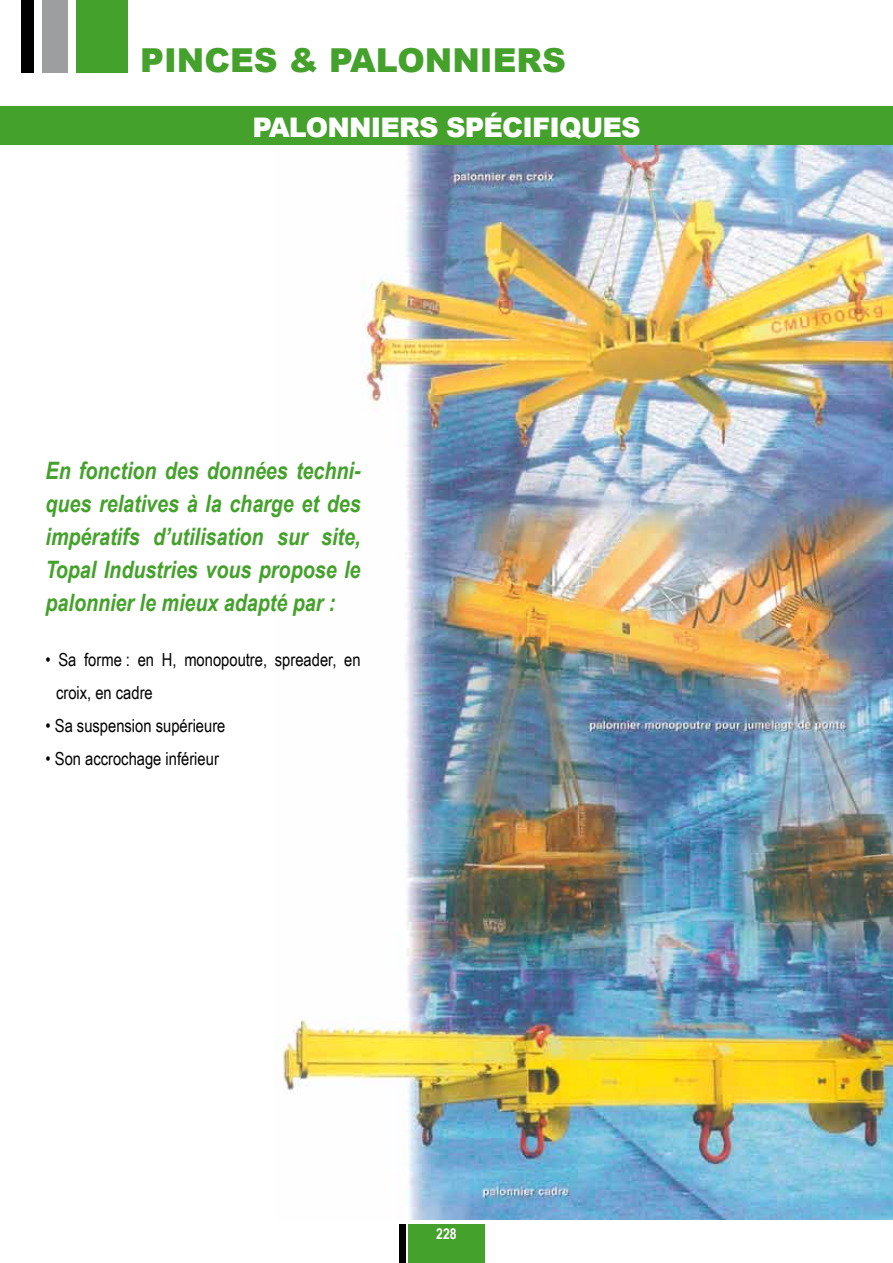
<style>
.page{position:relative;width:893px;height:1263px;background:#fff}
.page>*{position:absolute;margin:0;border:0;box-sizing:border-box;transform-origin:0 0}
.t1{font:900 33px "Arial";color:#44a12b}
.t2{font:900 27px "Arial";letter-spacing:-.03em;color:#fff}
.t3{font:italic 700 24px/33px "Arial Narrow";color:#44a12b;text-align:justify}
.t4{font:18px/33px "Arial Narrow";color:#000}
.t5{font:700 15px "Arial Narrow";color:#fff}
</style>
<div class="page">
<div style="left:21px;top:0;width:13px;height:72px;background:#000"></div>
<div style="left:43px;top:0;width:25px;height:72px;background:#9c9e9f"></div>
<div style="left:400px;top:1225px;width:6px;height:38px;background:#000"></div>
<img style="left:282px;top:145px;width:611px;height:1074px">
<div style="left:77px;top:0;width:51px;height:72px;background:#44a12b"></div>
<div style="left:408px;top:1225px;width:77px;height:38px;background:#44a12b"></div>
<div style="left:0;top:106px;width:893px;height:39px;background:#44a12b"></div>
<h1 class="t1" style="left:140px;top:42px;width:427px">PINCES &amp; PALONNIERS</h1>
<p class="t2" style="left:252px;top:112px;width:390px">PALONNIERS SPÉCIFIQUES</p>
<p class="t3" style="left:46px;top:454px;width:317px">en fonction des données techni&shy;ques relatives à la charge et des impératifs d’utilisation sur site, topal industries vous propose le palonnier le mieux adapté par :</p>
<p class="t4" style="left:56px;top:643px;width:306px;text-indent:-10px">• Sa forme : en H, monopoutre, spreader, en croix, en cadre</p>
<p class="t4" style="left:46px;top:709px;width:181px">• Sa suspension supérieure</p>
<p class="t4" style="left:46px;top:742px;width:175px">• Son accrochage inférieur</p>
<p class="t5" style="left:436px;top:1225px;width:22px">228</p>
</div>
